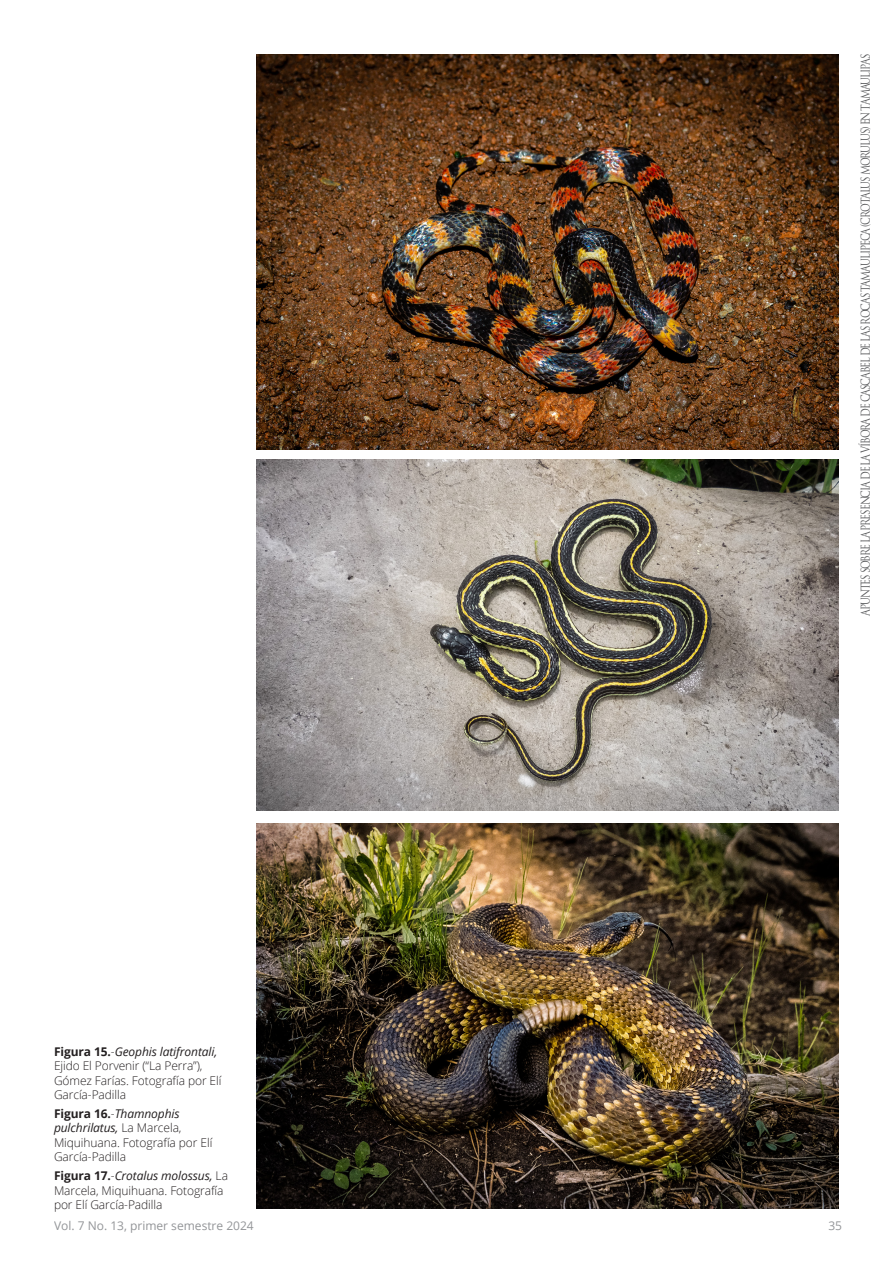
<style>
.page{position:relative;width:893px;height:1263px;background:#fff}
.page>*{position:absolute;margin:0;border:0;box-sizing:border-box;transform-origin:0 0}
.pie_de_foto{font:300 12px/14.4px "Open Sans";letter-spacing:-.01em;color:#231f20}
.t1{font:12px "Trajan Pro";letter-spacing:-.11em;color:#57585a;scale:.8 1}
.t2{font:12px "Open Sans";color:#939598}
.s1{font-weight:700}
.s2{font-weight:400;font-style:italic}
</style>
<div class="page">
<img style="left:257px;top:54px;width:582px;height:396px">
<img style="left:257px;top:459px;width:582px;height:351px">
<img style="left:257px;top:823px;width:582px;height:386px">
<p class="t1" style="left:858px;top:616px;width:704px;rotate:-90deg">Apuntes sobre la presencia de la víbora de cascabel de las rocas tamaulipeca (Crotalus morulus) en Tamaulipas</p>
<p class="pie_de_foto" style="left:54px;top:1044px;width:169px"><span class="s1">Figura 15.</span>-<span class="s2">Geophis latifrontali,<br></span>Ejido El Porvenir (“La Perra”),<br>Gómez Farías. Fotografía por Elí<br>García-Padilla</p>
<p class="pie_de_foto" style="left:54px;top:1106px;width:160px"><span class="s1">Figura 16.</span>-<span class="s2">Thamnophis pulchrilatus,</span> La Marcela,<br>Miquihuana. Fotografía por Elí<br>García-Padilla</p>
<p class="pie_de_foto" style="left:54px;top:1168px;width:176px"><span class="s1">Figura 17.</span>-<span class="s2">Crotalus molossus,</span> La<br>Marcela, Miquihuana. Fotografía por Elí García-Padilla</p>
<p class="t2" style="left:54px;top:1217px;width:201px">Vol. 7 No. 13, primer semestre 2024</p>
<p class="t2" style="left:828px;top:1217px;width:15px">35</p>
</div>
